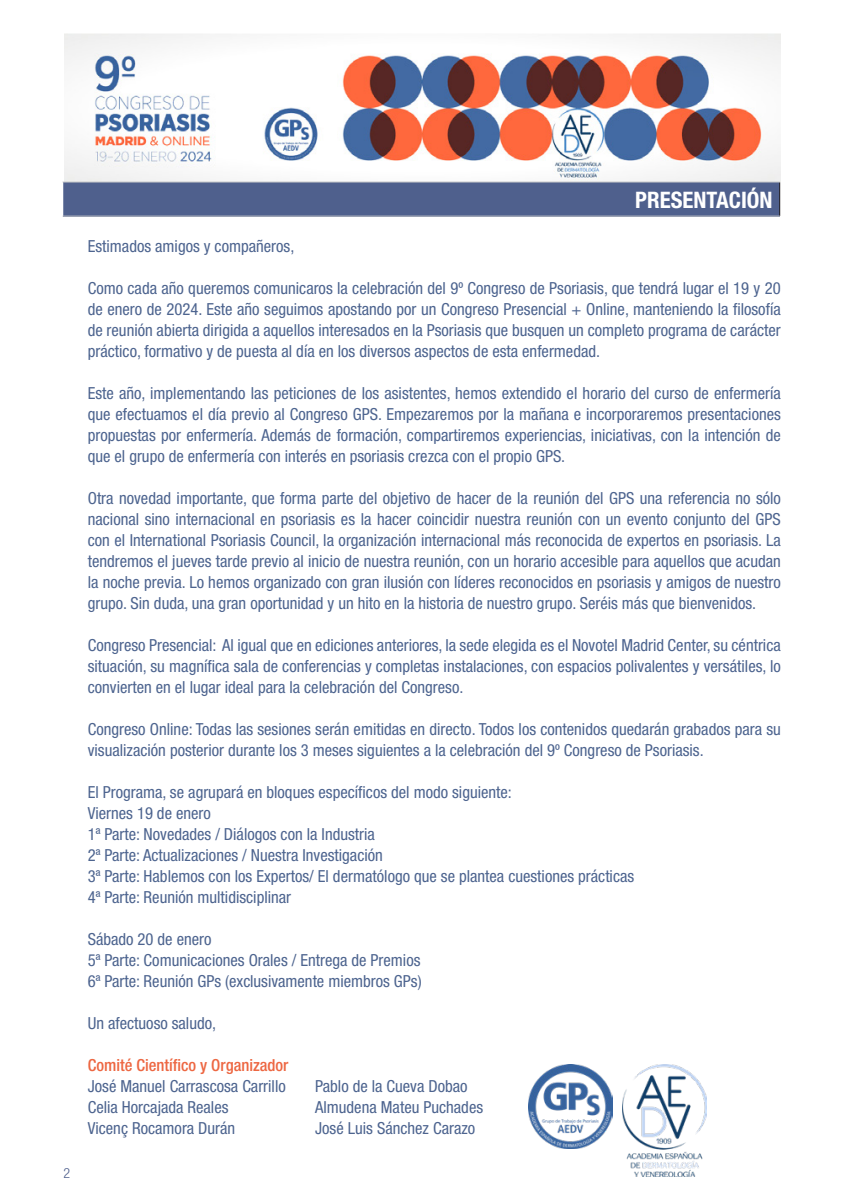
<style>
.page{position:relative;width:844px;height:1191px;background:#fff}
.page>*{position:absolute;margin:0;border:0;box-sizing:border-box;transform-origin:0 0}
.Texto_Programa{font:700 condensed 22.75px "Helvetica Neue LT Std";color:#fff}
.t1{font:condensed 16.62px/21px "Helvetica Neue LT Std";color:#4d648f;text-align:justify}
.t2{font:500 condensed 16.62px "Helvetica Neue LT Std";color:#ed6742}
.t3{font:300 condensed 14px "Helvetica Neue LT Std";color:#4f608d}
</style>
<div class="page">
<img style="left:64px;top:33px;width:716px;height:149px">
<img style="left:528px;top:1065px;width:84px;height:83px">
<img style="left:622px;top:1065px;width:84px;height:111px">
<div style="left:63px;top:182px;width:716px;height:34px;background:#4f608d"></div>
<hr style="left:779px;top:182px;width:1px;height:34px;background:#231f20">
<hr style="left:62px;top:182px;width:717px;height:1px;background:#c7c8ca">
<hr style="left:62px;top:216px;width:717px;height:1px;background:#c7c8ca">
<p class="t3" style="left:63px;top:1164px;width:8px">2</p>
<p class="Texto_Programa" style="left:635px;top:186px;width:139px">PRESENTACIÓN</p>
<p class="t1" style="left:88px;top:236px;width:208px">Estimados amigos y compañeros,</p>
<p class="t1" style="left:88px;top:278px;width:694px">Como cada año queremos comunicaros la celebración del 9º Congreso de Psoriasis, que tendrá lugar el 19 y 20 de enero de 2024. Este año seguimos apostando por un Congreso Presencial + Online, manteniendo la filosofía de reunión abierta dirigida a aquellos interesados en la Psoriasis que busquen un completo programa de carácter práctico, formativo y de puesta al día en los diversos aspectos de esta enfermedad.</p>
<p class="t1" style="left:88px;top:383px;width:694px">Este año, implementando las peticiones de los asistentes, hemos extendido el horario del curso de enfermería que efectuamos el día previo al Congreso GPS. Empezaremos por la mañana e incorporaremos presentaciones propuestas por enfermería. Además de formación, compartiremos experiencias, iniciativas, con la intención de que el grupo de enfermería con interés en psoriasis crezca con el propio GPS.</p>
<p class="t1" style="left:88px;top:488px;width:694px">Otra novedad importante, que forma parte del objetivo de hacer de la reunión del GPS una referencia no sólo nacional sino internacional en psoriasis es la hacer coincidir nuestra reunión con un evento conjunto del GPS con el International Psoriasis Council, la organización internacional más reconocida de expertos en psoriasis. La tendremos el jueves tarde previo al inicio de nuestra reunión, con un horario accesible para aquellos que acudan la noche previa. Lo hemos organizado con gran ilusión con líderes reconocidos en psoriasis y amigos de nuestro grupo. Sin duda, una gran oportunidad y un hito en la historia de nuestro grupo. Seréis más que bienvenidos.</p>
<p class="t1" style="left:88px;top:635px;width:694px">Congreso Presencial: Al igual que en ediciones anteriores, la sede elegida es el Novotel Madrid Center, su céntrica situación, su magnífica sala de conferencias y completas instalaciones, con espacios polivalentes y versátiles, lo convierten en el lugar ideal para la celebración del Congreso.</p>
<p class="t1" style="left:88px;top:719px;width:694px">Congreso Online: Todas las sesiones serán emitidas en directo. Todos los contenidos quedarán grabados para su visualización posterior durante los 3 meses siguientes a la celebración del 9º Congreso de Psoriasis.</p>
<p class="t1" style="left:88px;top:782px;width:425px">El Programa, se agrupará en bloques específicos del modo siguiente:</p>
<p class="t1" style="left:88px;top:803px;width:124px">Viernes 19 de enero</p>
<p class="t1" style="left:88px;top:824px;width:288px">1ª Parte: Novedades / Diálogos con la Industria</p>
<p class="t1" style="left:88px;top:845px;width:296px">2ª Parte: Actualizaciones / Nuestra Investigación</p>
<p class="t1" style="left:88px;top:866px;width:548px">3ª Parte: Hablemos con los Expertos/ El dermatólogo que se plantea cuestiones prácticas</p>
<p class="t1" style="left:88px;top:887px;width:205px">4ª Parte: Reunión multidisciplinar</p>
<p class="t1" style="left:88px;top:929px;width:125px">Sábado 20 de enero</p>
<p class="t1" style="left:88px;top:950px;width:334px">5ª Parte: Comunicaciones Orales / Entrega de Premios</p>
<p class="t1" style="left:88px;top:971px;width:335px">6ª Parte: Reunión GPs (exclusivamente miembros GPs)</p>
<p class="t1" style="left:88px;top:1013px;width:130px">Un afectuoso saludo,</p>
<p class="t2" style="left:88px;top:1055px;width:202px">Comité Científico y Organizador</p>
<p class="t1" style="left:88px;top:1076px;width:199px">José Manuel Carrascosa Carrillo</p>
<p class="t1" style="left:315px;top:1076px;width:154px">Pablo de la Cueva Dobao</p>
<p class="t1" style="left:88px;top:1097px;width:142px">Celia Horcajada Reales</p>
<p class="t1" style="left:315px;top:1097px;width:169px">Almudena Mateu Puchades</p>
<p class="t1" style="left:88px;top:1118px;width:149px">Vicenç Rocamora Durán</p>
<p class="t1" style="left:315px;top:1118px;width:161px">José Luis Sánchez Carazo</p>
</div>
